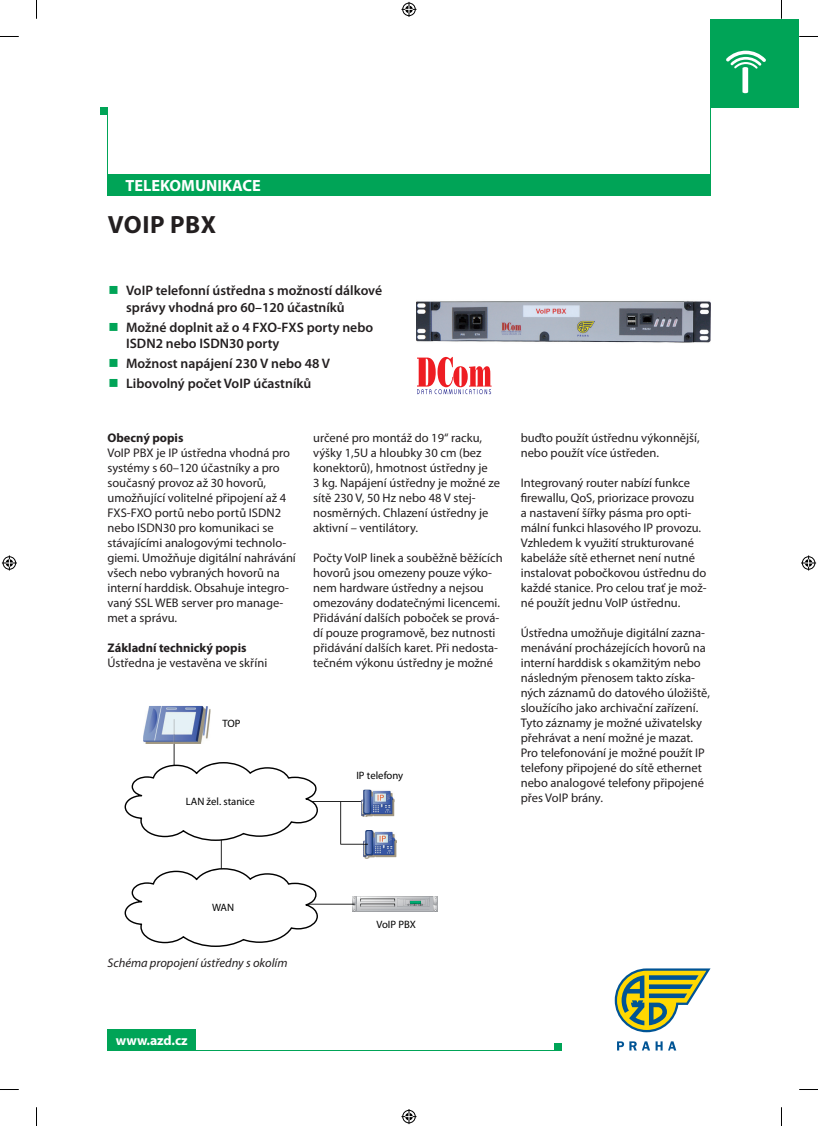
<style>
.page{position:relative;width:818px;height:1126px;background:#fff}
.page>*{position:absolute;margin:0;border:0;box-sizing:border-box;transform-origin:0 0}
.t1{font:700 25px "Myriad Pro";letter-spacing:.02em;color:#231f20}
.t2{font:700 16.25px "Myriad Pro";color:#fff}
.t3{font:600 13.75px/16.5px "Myriad Pro";color:#231f20}
.t4{font:700 13.75px "Myriad Pro";color:#fff}
.t5{font:12.5px/15px "Myriad Pro";color:#231f20}
.t6{font:700 12.5px "Myriad Pro";color:#231f20}
.t7{font:italic 12.5px "Myriad Pro";color:#231f20}
.t8{font:10.62px "Myriad Pro";color:#000}
</style>
<div class="page">
<svg style="left:614px;top:968px;width:96px;height:64px"></svg>
<svg style="left:617px;top:1041px;width:6px;height:9px"></svg>
<svg style="left:629px;top:1041px;width:20px;height:9px"></svg>
<svg style="left:655px;top:1041px;width:20px;height:9px"></svg>
<div style="left:107px;top:1029px;width:89px;height:21px;background:#00a457"></div>
<hr style="left:107px;top:1049px;width:454px;height:1px;background:#00a457">
<div style="left:554px;top:1043px;width:7px;height:7px;background:#00a457"></div>
<div style="left:108px;top:175px;width:602px;height:21px;background:#00a457"></div>
<hr style="left:710px;top:36px;width:1px;height:160px;background:#00a457">
<hr style="left:107px;top:107px;width:1px;height:89px;background:#00a457">
<div style="left:100px;top:107px;width:7px;height:7px;background:#00a457"></div>
<div style="left:710px;top:19px;width:88px;height:88px;background:#00a457"></div>
<img style="left:416px;top:301px;width:294px;height:56px">
<svg style="left:417px;top:357px;width:74px;height:37px"></svg>
<svg style="left:726px;top:51px;width:39px;height:42px"></svg>
<svg style="left:124px;top:759px;width:194px;height:84px"></svg>
<hr style="left:173px;top:719px;width:1px;height:46px;background:#000">
<hr style="left:221px;top:839px;width:1px;height:45px;background:#000">
<hr style="left:311px;top:801px;width:50px;height:1px;background:#000">
<svg style="left:352px;top:896px;width:85px;height:15px"></svg>
<hr style="left:306px;top:903px;width:48px;height:1px;background:#000">
<img style="left:361px;top:789px;width:33px;height:27px">
<img style="left:363px;top:830px;width:33px;height:28px">
<svg style="left:340px;top:801px;width:28px;height:43px"></svg>
<img style="left:143px;top:706px;width:67px;height:37px">
<svg style="left:173px;top:719px;width:1px;height:24px"></svg>
<svg style="left:124px;top:865px;width:196px;height:81px"></svg>
<svg style="left:0;top:36px;width:19px;height:1px"></svg>
<svg style="left:798px;top:36px;width:19px;height:1px"></svg>
<svg style="left:0;top:1089px;width:19px;height:1px"></svg>
<svg style="left:799px;top:1089px;width:18px;height:1px"></svg>
<svg style="left:36px;top:0;width:1px;height:19px"></svg>
<svg style="left:36px;top:1107px;width:1px;height:18px"></svg>
<svg style="left:401px;top:2px;width:15px;height:15px"></svg>
<svg style="left:401px;top:1109px;width:15px;height:14px"></svg>
<svg style="left:2px;top:555px;width:15px;height:15px"></svg>
<svg style="left:801px;top:555px;width:14px;height:15px"></svg>
<h2 class="t2" style="left:125px;top:175px;width:137px">TELEKOMUNIKACE</h2>
<h1 class="t1" style="left:108px;top:208px;width:110px">VoIP PBX</h1>
<p class="t3" style="left:126px;top:282px;width:257px">VoIP telefonní ústředna s možností dálkové správy vhodná pro 60–120 účastníků</p>
<p class="t3" style="left:126px;top:318px;width:248px">Možné doplnit až o 4 FXO-FXS porty nebo<br>ISDN2 nebo ISDN30 porty</p>
<p class="t3" style="left:126px;top:353px;width:205px;line-height:20px">Možnost napájení 230 V nebo 48 V<br>Libovolný počet VoIP účastníků</p>
<p class="t6" style="left:107px;top:429px;width:77px">Obecný popis</p>
<p class="t5" style="left:107px;top:445px;width:190px">VoIP PBX je IP ústředna vhodná pro systémy s 60–120 účastníky a pro současný provoz až 30 hovorů, umožňující volitelné připojení až 4<br>FXS-FXO portů nebo portů ISDN2 nebo ISDN30 pro komunikaci se stávajícími analogovými technolo&shy;giemi. Umožňuje digitální nahrávání všech nebo vybraných hovorů na interní harddisk. Obsahuje integro&shy;vaný SSL WEB server pro manage&shy;met a správu.</p>
<p class="t6" style="left:107px;top:639px;width:140px">Základní technický popis</p>
<p class="t5" style="left:107px;top:655px;width:161px">Ústředna je vestavěna ve skříni</p>
<p class="t5" style="left:313px;top:430px;width:188px">určené pro montáž do 19“ racku, výšky 1,5U a hloubky 30 cm (bez konektorů), hmotnost ústředny je<br>3 kg. Napájení ústředny je možné ze sítě 230 V, 50 Hz nebo 48 V stej&shy;nosměrných. Chlazení ústředny je aktivní – ventilátory.</p>
<p class="t5" style="left:313px;top:550px;width:191px">Počty VoIP linek a souběžně běžících hovorů jsou omezeny pouze výko&shy;nem hardware ústředny a nejsou omezovány dodatečnými licencemi.<br>Přidávání dalších poboček se prová&shy;dí pouze programově, bez nutnosti přidávání dalších karet. Při nedosta&shy;tečném výkonu ústředny je možné</p>
<p class="t8" style="left:222px;top:717px;width:20px">TOP</p>
<p class="t8" style="left:186px;top:794px;width:71px">LAN žel. stanice</p>
<p class="t8" style="left:356px;top:769px;width:48px">IP telefony</p>
<p class="t5" style="left:520px;top:430px;width:180px">buďto použít ústřednu výkonnější, nebo použít více ústředen.</p>
<p class="t5" style="left:520px;top:475px;width:187px">Integrovaný router nabízí funkce firewallu, QoS, priorizace provozu<br>a nastavení šířky pásma pro opti&shy;mální funkci hlasového IP provozu.<br>Vzhledem k využití strukturované kabeláže sítě ethernet není nutné instalovat pobočkovou ústřednu do každé stanice. Pro celou trať je mož&shy;né použít jednu VoIP ústřednu.</p>
<p class="t5" style="left:520px;top:625px;width:191px">Ústředna umožňuje digitální zazna&shy;menávání procházejících hovorů na interní harddisk s okamžitým nebo následným přenosem takto získa&shy;ných záznamů do datového úložiště, sloužícího jako archivační zařízení.<br>Tyto záznamy je možné uživatelsky přehrávat a není možné je mazat.<br>Pro telefonování je možné použít IP telefony připojené do sítě ethernet nebo analogové telefony připojené přes VoIP brány.</p>
<p class="t8" style="left:212px;top:900px;width:23px">WAN</p>
<p class="t7" style="left:107px;top:955px;width:181px">Schéma propojení ústředny s okolím</p>
<p class="t4" style="left:116px;top:1031px;width:73px">www.azd.cz</p>
<p class="t8" style="left:376px;top:917px;width:41px">VoIP PBX</p>
</div>
